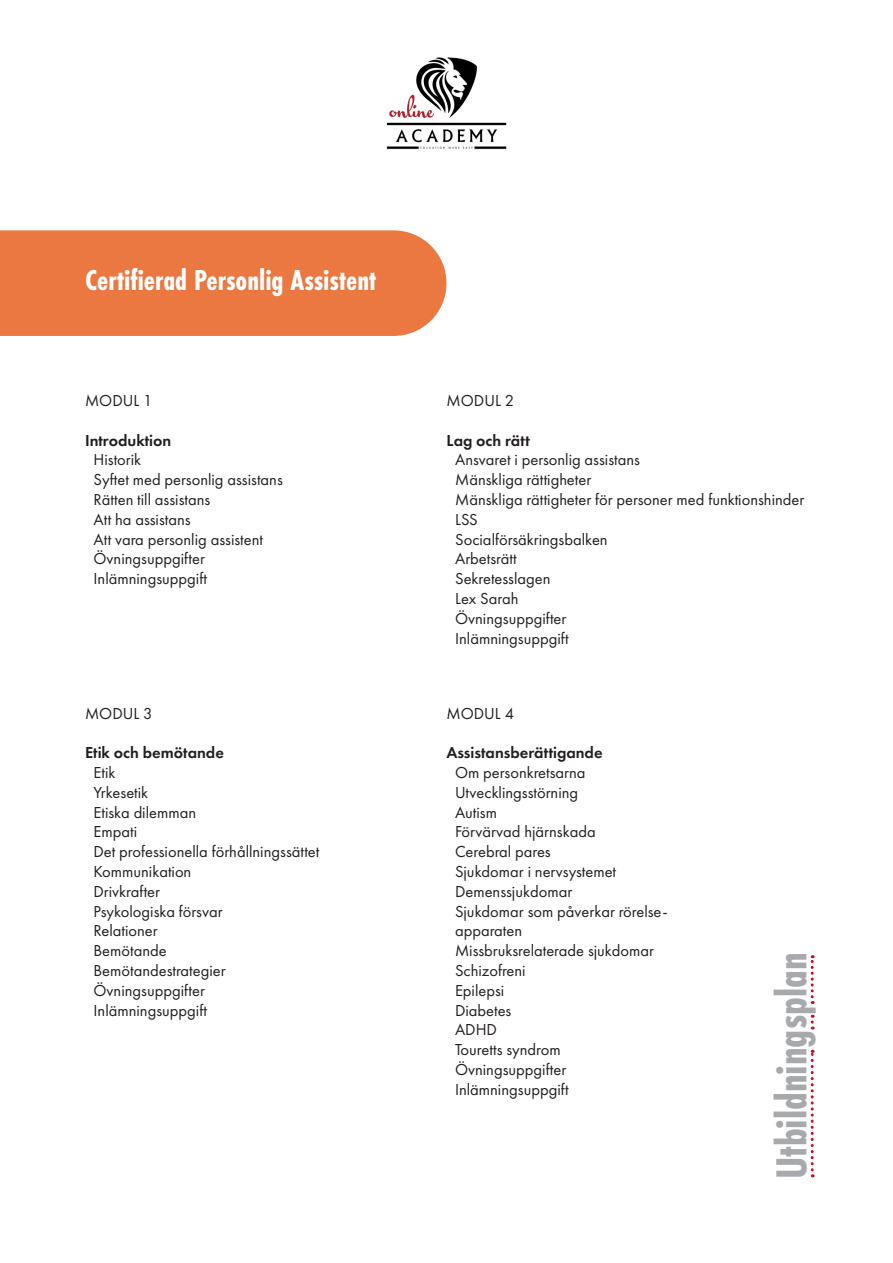
<style>
.page{position:relative;width:893px;height:1263px;background:#fff}
.page>*{position:absolute;margin:0;border:0;box-sizing:border-box;transform-origin:0 0}
.t1{font:700 45px "Futura PT Cond";color:#a8a9ad}
.t2{font:700 30px "Futura PT Cond";color:#fff}
.t3{font:16.5px/19.8px "Futura PT";color:#231f20}
.t4{font:600 16.5px "Futura PT";color:#231f20}
</style>
<div class="page">
<div style="left:0;top:230px;width:446px;height:106px;background:#eb7741"></div>
<img style="left:386px;top:57px;width:121px;height:93px">
<svg style="left:811px;top:1050px;width:3px;height:127px"></svg>
<svg style="left:811px;top:955px;width:3px;height:49px"></svg>
<svg style="left:811px;top:1015px;width:3px;height:14px"></svg>
<p class="t2" style="left:85px;top:262px;width:293px">Certifierad Personlig Assistent</p>
<p class="t3" style="left:85px;top:390px;width:69px">MODUL 1</p>
<p class="t4" style="left:85px;top:430px;width:88px">Introduktion</p>
<p class="t3" style="left:94px;top:450px;width:49px">Historik</p>
<p class="t3" style="left:94px;top:470px;width:191px">Syftet med personlig assistans</p>
<p class="t3" style="left:94px;top:489px;width:118px">Rätten till assistans</p>
<p class="t3" style="left:94px;top:509px;width:99px">Att ha assistans</p>
<p class="t3" style="left:94px;top:529px;width:171px">Att vara personlig assistent</p>
<p class="t3" style="left:94px;top:549px;width:113px">Övningsuppgifter</p>
<p class="t3" style="left:94px;top:569px;width:115px">Inlämningsuppgift</p>
<p class="t3" style="left:85px;top:703px;width:69px">MODUL 3</p>
<p class="t4" style="left:85px;top:742px;width:140px">Etik och bemötande</p>
<p class="t3" style="left:94px;top:762px;width:23px">Etik</p>
<p class="t3" style="left:94px;top:782px;width:56px">Yrkesetik</p>
<p class="t3" style="left:94px;top:802px;width:104px">Etiska dilemman</p>
<p class="t3" style="left:94px;top:822px;width:45px">Empati</p>
<p class="t3" style="left:94px;top:842px;width:227px">Det professionella förhållningssättet</p>
<p class="t3" style="left:94px;top:861px;width:99px">Kommunikation</p>
<p class="t3" style="left:94px;top:881px;width:68px">Drivkrafter</p>
<p class="t3" style="left:94px;top:901px;width:131px">Psykologiska försvar</p>
<p class="t3" style="left:94px;top:921px;width:66px">Relationer</p>
<p class="t3" style="left:94px;top:941px;width:75px">Bemötande</p>
<p class="t3" style="left:94px;top:960px;width:134px">Bemötandestrategier</p>
<p class="t3" style="left:94px;top:980px;width:113px">Övningsuppgifter</p>
<p class="t3" style="left:94px;top:1000px;width:115px">Inlämningsuppgift</p>
<p class="t3" style="left:447px;top:390px;width:69px">MODUL 2</p>
<p class="t4" style="left:447px;top:430px;width:85px">Lag och rätt</p>
<p class="t3" style="left:455px;top:450px;width:186px">Ansvaret i personlig assistans</p>
<p class="t3" style="left:455px;top:470px;width:138px">Mänskliga rättigheter</p>
<p class="t3" style="left:455px;top:489px;width:351px">Mänskliga rättigheter för personer med funktionshinder</p>
<p class="t3" style="left:455px;top:509px;width:24px">LSS</p>
<p class="t3" style="left:455px;top:529px;width:154px">Socialförsäkringsbalken</p>
<p class="t3" style="left:455px;top:549px;width:63px">Arbetsrätt</p>
<p class="t3" style="left:455px;top:569px;width:97px">Sekretesslagen</p>
<p class="t3" style="left:455px;top:588px;width:65px">Lex Sarah</p>
<p class="t3" style="left:455px;top:608px;width:113px">Övningsuppgifter</p>
<p class="t3" style="left:455px;top:628px;width:115px">Inlämningsuppgift</p>
<p class="t3" style="left:446px;top:703px;width:69px">MODUL 4</p>
<p class="t4" style="left:446px;top:742px;width:158px">Assistansberättigande</p>
<p class="t3" style="left:455px;top:762px;width:132px">Om personkretsarna</p>
<p class="t3" style="left:455px;top:782px;width:125px">Utvecklingsstörning</p>
<p class="t3" style="left:455px;top:802px;width:44px">Autism</p>
<p class="t3" style="left:455px;top:822px;width:142px">Förvärvad hjärnskada</p>
<p class="t3" style="left:455px;top:842px;width:97px">Cerebral pares</p>
<p class="t3" style="left:455px;top:861px;width:163px">Sjukdomar i nervsystemet</p>
<p class="t3" style="left:455px;top:881px;width:119px">Demenssjukdomar</p>
<p class="t3" style="left:455px;top:901px;width:214px">Sjukdomar som påverkar rörelse&shy;apparaten</p>
<p class="t3" style="left:455px;top:941px;width:201px">Missbruksrelaterade sjukdomar</p>
<p class="t3" style="left:455px;top:960px;width:72px">Schizofreni</p>
<p class="t3" style="left:455px;top:980px;width:51px">Epilepsi</p>
<p class="t3" style="left:455px;top:1000px;width:58px">Diabetes</p>
<p class="t3" style="left:455px;top:1020px;width:44px">ADHD</p>
<p class="t3" style="left:455px;top:1040px;width:107px">Touretts syndrom</p>
<p class="t3" style="left:455px;top:1059px;width:113px">Övningsuppgifter</p>
<p class="t3" style="left:455px;top:1079px;width:115px">Inlämningsuppgift</p>
<p class="t1" style="left:765px;top:1179px;width:228px;rotate:-90deg">Utbildningsplan</p>
</div>
